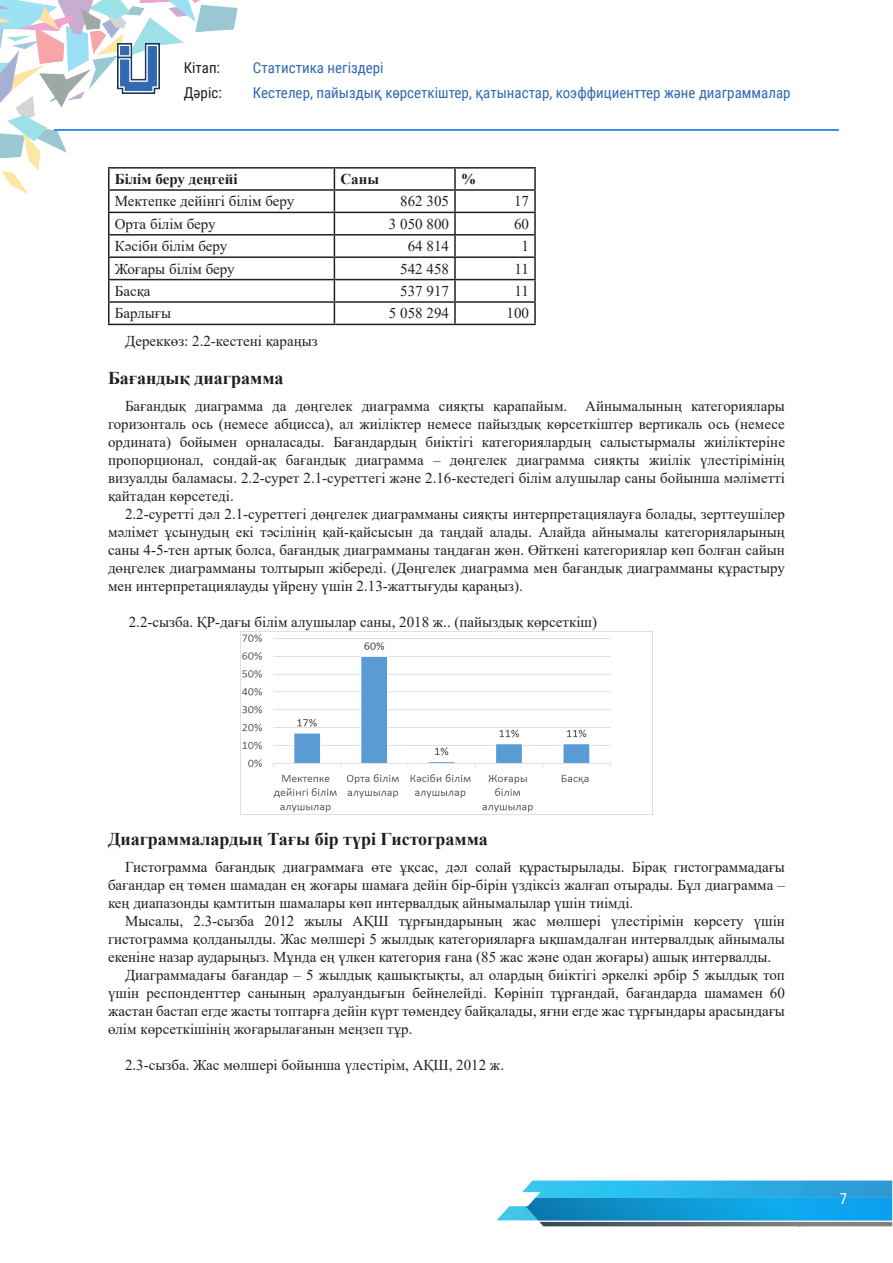
<style>
.page{position:relative;width:893px;height:1263px;background:#fff}
.page>*{position:absolute;margin:0;border:0;box-sizing:border-box;transform-origin:0 0}
.tema{font:700 18px "Times New Roman";color:#231f20}
.t1{font:15px/18px "Times New Roman";color:#231f20;text-align:justify}
.t2{font:15px/25.5px "Roboto Condensed";color:#3269b1}
.t3{font:700 15px "Times New Roman";color:#231f20}
.t4{font:15px/25.5px "Roboto Condensed";color:#231f20}
.t5{font:15px "Roboto Condensed";color:#fff}
</style>
<div class="page">
<svg style="left:497px;top:1180px;width:395px;height:46px;background:#5bb6d9"></svg>
<img style="left:525px;top:1198px;width:367px;height:22px">
<img style="left:0;top:0;width:238px;height:195px">
<hr style="left:54px;top:129px;width:785px;height:2px;background:#3b91e8">
<img style="left:118px;top:44px;width:41px;height:49px">
<hr style="left:108px;top:167px;width:226px;height:2px;background:#231f20">
<hr style="left:108px;top:169px;width:2px;height:20px;background:#231f20">
<hr style="left:334px;top:167px;width:121px;height:2px;background:#231f20">
<hr style="left:455px;top:167px;width:81px;height:2px;background:#231f20">
<hr style="left:454px;top:169px;width:2px;height:20px;background:#231f20">
<hr style="left:534px;top:169px;width:2px;height:20px;background:#231f20">
<hr style="left:108px;top:189px;width:226px;height:2px;background:#231f20">
<hr style="left:108px;top:191px;width:2px;height:21px;background:#231f20">
<hr style="left:334px;top:189px;width:121px;height:2px;background:#231f20">
<hr style="left:455px;top:189px;width:81px;height:2px;background:#231f20">
<hr style="left:454px;top:191px;width:2px;height:21px;background:#231f20">
<hr style="left:534px;top:191px;width:2px;height:21px;background:#231f20">
<hr style="left:108px;top:212px;width:226px;height:1px;background:#231f20">
<hr style="left:108px;top:213px;width:2px;height:21px;background:#231f20">
<hr style="left:334px;top:212px;width:121px;height:1px;background:#231f20">
<hr style="left:455px;top:212px;width:81px;height:1px;background:#231f20">
<hr style="left:454px;top:213px;width:2px;height:21px;background:#231f20">
<hr style="left:534px;top:213px;width:2px;height:21px;background:#231f20">
<hr style="left:108px;top:234px;width:226px;height:2px;background:#231f20">
<hr style="left:108px;top:236px;width:2px;height:20px;background:#231f20">
<hr style="left:334px;top:234px;width:121px;height:2px;background:#231f20">
<hr style="left:455px;top:234px;width:81px;height:2px;background:#231f20">
<hr style="left:454px;top:236px;width:2px;height:20px;background:#231f20">
<hr style="left:534px;top:236px;width:2px;height:20px;background:#231f20">
<hr style="left:108px;top:256px;width:226px;height:2px;background:#231f20">
<hr style="left:108px;top:258px;width:2px;height:21px;background:#231f20">
<hr style="left:334px;top:256px;width:121px;height:2px;background:#231f20">
<hr style="left:455px;top:256px;width:81px;height:2px;background:#231f20">
<hr style="left:454px;top:258px;width:2px;height:21px;background:#231f20">
<hr style="left:534px;top:258px;width:2px;height:21px;background:#231f20">
<hr style="left:108px;top:279px;width:226px;height:1px;background:#231f20">
<hr style="left:108px;top:280px;width:2px;height:21px;background:#231f20">
<hr style="left:334px;top:279px;width:121px;height:1px;background:#231f20">
<hr style="left:455px;top:279px;width:81px;height:1px;background:#231f20">
<hr style="left:454px;top:280px;width:2px;height:21px;background:#231f20">
<hr style="left:534px;top:280px;width:2px;height:21px;background:#231f20">
<hr style="left:108px;top:301px;width:226px;height:2px;background:#231f20">
<hr style="left:108px;top:303px;width:2px;height:21px;background:#231f20">
<hr style="left:334px;top:301px;width:121px;height:2px;background:#231f20">
<svg style="left:334px;top:169px;width:1px;height:155px"></svg>
<hr style="left:455px;top:301px;width:81px;height:2px;background:#231f20">
<hr style="left:454px;top:303px;width:2px;height:21px;background:#231f20">
<hr style="left:534px;top:303px;width:2px;height:21px;background:#231f20">
<hr style="left:108px;top:324px;width:226px;height:1px;background:#231f20">
<hr style="left:334px;top:324px;width:121px;height:1px;background:#231f20">
<hr style="left:455px;top:324px;width:81px;height:1px;background:#231f20">
<img style="left:241px;top:631px;width:411px;height:184px">
<p class="t4" style="left:184px;top:54px;width:40px">Кітап:<br>Дәріс:</p>
<p class="t2" style="left:253px;top:54px;width:539px">Статистика негіздері<br>Кестелер, пайыздық көрсеткіштер, қатынастар, коэффициенттер және диаграммалар</p>
<p class="t3" style="left:115px;top:168px;width:124px">Білім беру деңгейі</p>
<p class="t3" style="left:340px;top:168px;width:40px">Саны</p>
<p class="t3" style="left:461px;top:168px;width:16px">%</p>
<p class="t1" style="left:115px;top:192px;width:181px">Мектепке дейінгі білім беру</p>
<p class="t1" style="left:400px;top:192px;width:50px">862 305</p>
<p class="t1" style="left:514px;top:192px;width:16px">17</p>
<p class="t1" style="left:115px;top:214px;width:102px">Орта білім беру</p>
<p class="t1" style="left:389px;top:214px;width:61px">3 050 800</p>
<p class="t1" style="left:514px;top:214px;width:16px">60</p>
<p class="t1" style="left:115px;top:237px;width:114px">Кәсіби білім беру</p>
<p class="t1" style="left:408px;top:237px;width:43px">64 814</p>
<p class="t1" style="left:521px;top:237px;width:9px">1</p>
<p class="t1" style="left:115px;top:259px;width:121px">Жоғары білім беру</p>
<p class="t1" style="left:400px;top:259px;width:50px">542 458</p>
<p class="t1" style="left:515px;top:259px;width:16px">11</p>
<p class="t1" style="left:115px;top:281px;width:37px">Басқа</p>
<p class="t1" style="left:400px;top:281px;width:50px">537 917</p>
<p class="t1" style="left:515px;top:281px;width:16px">11</p>
<p class="t1" style="left:115px;top:304px;width:58px">Барлығы</p>
<p class="t1" style="left:389px;top:304px;width:61px">5 058 294</p>
<p class="t1" style="left:506px;top:304px;width:24px">100</p>
<p class="t1" style="left:125px;top:331px;width:194px">Дереккөз: 2.2-кестені қараңыз</p>
<p class="tema" style="left:108px;top:365px;width:177px">Бағандық диаграмма</p>
<p class="t1" style="left:108px;top:396px;width:678px;text-indent:17px">Бағандық диаграмма да дөңгелек диаграмма сияқты қарапайым. Айнымалының категориялары горизонталь ось (немесе абцисса), ал жиіліктер немесе пайыздық көрсеткіштер вертикаль ось (немесе ордината) бойымен орналасады. Бағандардың биіктігі категориялардың салыстырмалы жиіліктеріне пропорционал, сондай-ақ бағандық диаграмма – дөңгелек диаграмма сияқты жиілік үлестірімінің визуалды баламасы. 2.2-сурет 2.1-суреттегі және 2.16-кестедегі білім алушылар саны бойынша мәліметті қайтадан көрсетеді.</p>
<p class="t1" style="left:108px;top:504px;width:678px;text-indent:17px">2.2-суретті дәл 2.1-суреттегі дөңгелек диаграмманы сияқты интерпретациялауға болады, зерттеушілер мәлімет ұсынудың екі тәсілінің қай-қайсысын да таңдай алады. Алайда айнымалы категорияларының саны 4-5-тен артық болса, бағандық диаграмманы таңдаған жөн. Өйткені категориялар көп болған сайын дөңгелек диаграмманы толтырып жібереді. (Дөңгелек диаграмма мен бағандық диаграмманы құрастыру мен интерпретациялауды үйрену үшін 2.13-жаттығуды қараңыз).</p>
<p class="t1" style="left:129px;top:612px;width:470px">2.2-сызба. ҚР-дағы білім алушылар саны, 2018 ж.. (пайыздық көрсеткіш)</p>
<p class="tema" style="left:108px;top:826px;width:381px">Диаграммалардың Тағы бір түрі Гистограмма</p>
<p class="t1" style="left:108px;top:857px;width:678px;text-indent:17px">Гистограмма бағандық диаграммаға өте ұқсас, дәл солай құрастырылады. Бірақ гистограммадағы бағандар ең төмен шамадан ең жоғары шамаға дейін бір-бірін үздіксіз жалғап отырады. Бұл диаграмма – кең диапазонды қамтитын шамалары көп интервалдық айнымалылар үшін тиімді.</p>
<p class="t1" style="left:108px;top:911px;width:678px;text-indent:17px">Мысалы, 2.3-сызба 2012 жылы АҚШ тұрғындарының жас мөлшері үлестірімін көрсету үшін гистограмма қолданылды. Жас мөлшері 5 жылдық категорияларға ықшамдалған интервалдық айнымалы екеніне назар аударыңыз. Мұнда ең үлкен категория ғана (85 жас және одан жоғары) ашық интервалды.</p>
<p class="t1" style="left:108px;top:965px;width:678px;text-indent:17px">Диаграммадағы бағандар – 5 жылдық қашықтықты, ал олардың биіктігі әркелкі әрбір 5 жылдық топ үшін респонденттер санының әралуандығын бейнелейді. Көрініп тұрғандай, бағандарда шамамен 60 жастан бастап егде жасты топтарға дейін күрт төмендеу байқалады, яғни егде жас тұрғындары арасындағы өлім көрсеткішінің жоғарылағанын меңзеп тұр.</p>
<p class="t1" style="left:125px;top:1055px;width:381px">2.3-сызба. Жас мөлшері бойынша үлестірім, АҚШ, 2012 ж.</p>
<p class="t5" style="left:840px;top:1188px;width:9px">7</p>
</div>
